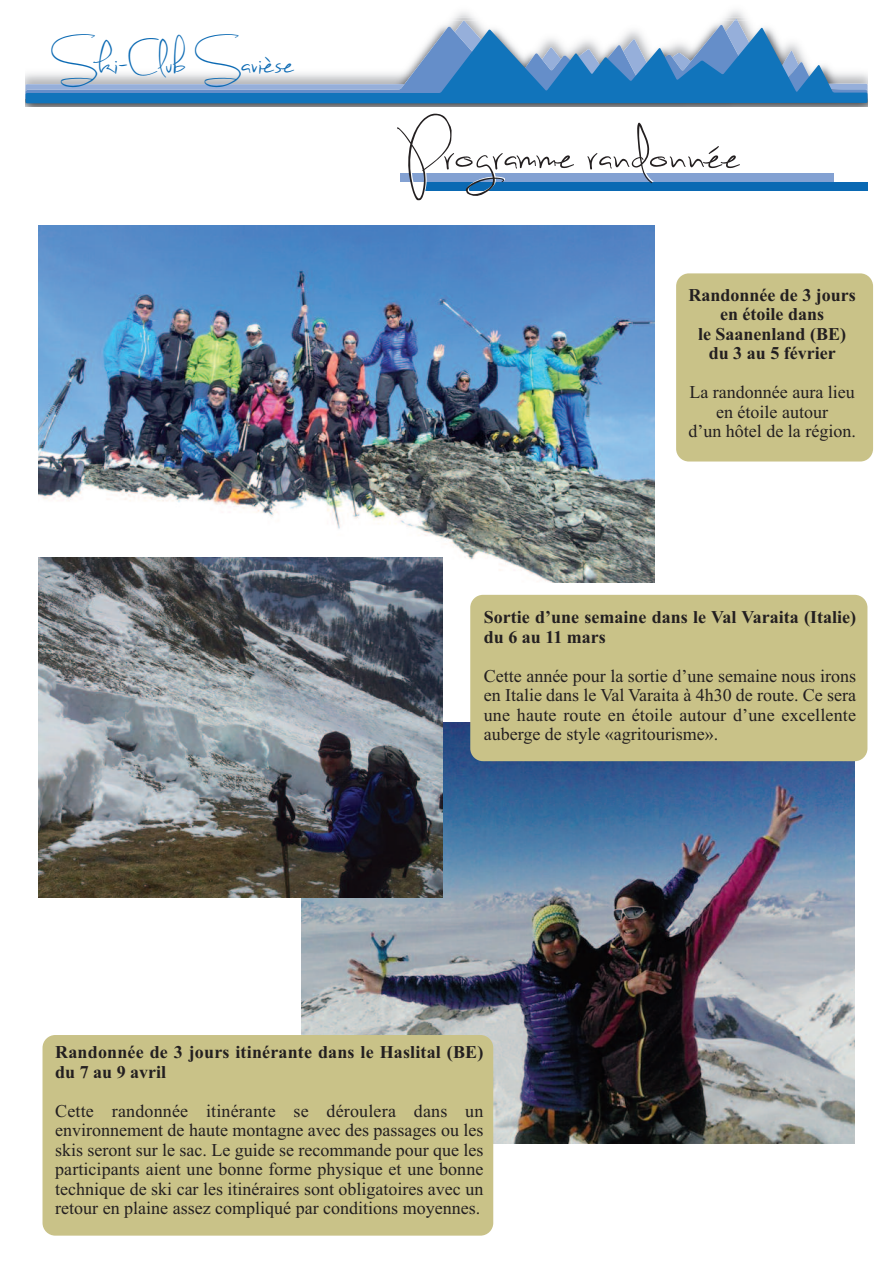
<style>
.page{position:relative;width:893px;height:1263px;background:#fff}
.page>*{position:absolute;margin:0;border:0;box-sizing:border-box;transform-origin:0 0}
.t1{font:63px "Sweetly Broken";color:#231f20}
.t2{font:45px "Sweetly Broken";color:#0a69b3}
.t3{font:18px/19.5px "Times New Roman";color:#231f20;text-align:justify}
.t4{font:700 18px/19.5px "Times New Roman";color:#231f20}
</style>
<div class="page">
<img style="left:302px;top:722px;width:553px;height:422px">
<img style="left:26px;top:103px;width:841px;height:3px">
<img style="left:447px;top:20px;width:303px;height:5px">
<svg style="left:26px;top:28px;width:841px;height:75px"></svg>
<div style="left:400px;top:173px;width:433px;height:9px;background:#83a1d2"></div>
<div style="left:425px;top:182px;width:442px;height:8px;background:#0a69b3"></div>
<div style="left:676px;top:273px;width:197px;height:188px;background:#c9c288;border-radius:13px"></div>
<div style="left:43px;top:1035px;width:450px;height:200px;background:#c9c288;border-radius:13px"></div>
<img style="left:38px;top:225px;width:617px;height:358px">
<div style="left:470px;top:595px;width:397px;height:166px;background:#c9c288;border-radius:13px"></div>
<img style="left:38px;top:557px;width:404px;height:340px">
<h2 class="t2" style="left:51px;top:30px;width:245px">Ski-Club Savièse</h2>
<h1 class="t1" style="left:403px;top:109px;width:339px">Programme randonnée</h1>
<p class="t4" style="left:688px;top:285px;width:169px;text-align:center">Randonnée de 3 jours en étoile dans<br>le Saanenland (BE) du 3 au 5 février</p>
<p class="t3" style="left:688px;top:382px;width:169px;text-align:center">La randonnée aura lieu en étoile autour<br>d’un hôtel de la région.</p>
<p class="t4" style="left:484px;top:607px;width:374px">Sortie d’une semaine dans le Val Varaita (Italie) du 6 au 11 mars</p>
<p class="t3" style="left:484px;top:666px;width:374px">Cette année pour la sortie d’une semaine nous irons en Italie dans le Val Varaita à 4h30 de route. Ce sera une haute route en étoile autour d’une excellente auberge de style «agritourisme».</p>
<p class="t4" style="left:55px;top:1042px;width:430px">Randonnée de 3 jours itinérante dans le Haslital (BE) du 7 au 9 avril</p>
<p class="t3" style="left:55px;top:1101px;width:430px">Cette randonnée itinérante se déroulera dans un environnement de haute montagne avec des passages ou les skis seront sur le sac. Le guide se recommande pour que les participants aient une bonne forme physique et une bonne technique de ski car les itinéraires sont obligatoires avec un retour en plaine assez compliqué par conditions moyennes.</p>
</div>
